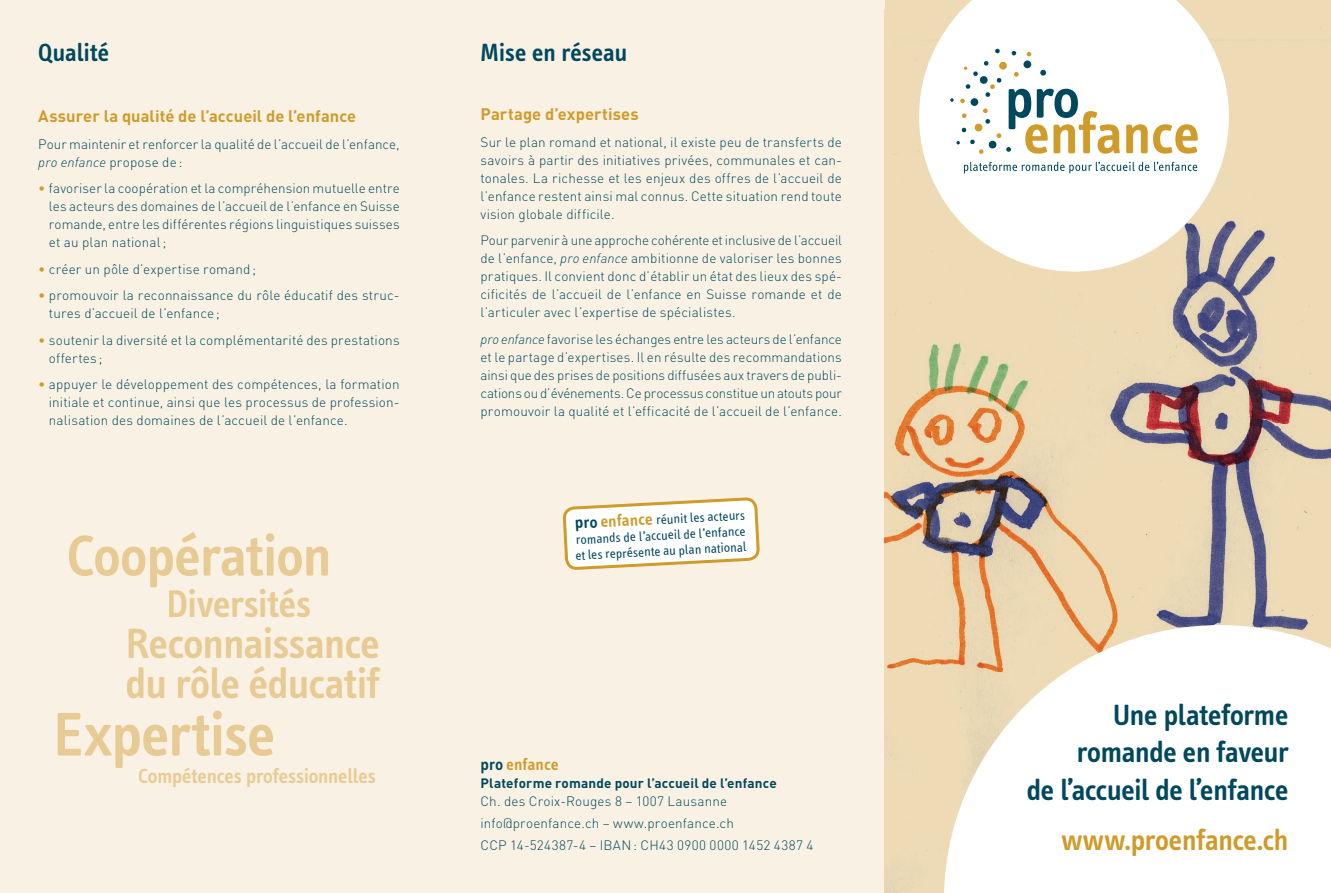
<style>
.page{position:relative;width:1331px;height:893px;background:#fff}
.page>*{position:absolute;margin:0;border:0;box-sizing:border-box;transform-origin:0 0}
.t1{font:600 63px "Info Text";letter-spacing:-.015em;color:#e8cb94}
.t2{font:600 59.1px "Info Text";letter-spacing:-.015em;color:#e8cb94}
.t3{font:600 43.35px/40.5px "Info Text";letter-spacing:-.01em;color:#e8cb94}
.t4{font:600 39.3px "Info Text";letter-spacing:-.01em;color:#e8cb94}
.t5{font:600 30px/37.5px "Info Text";letter-spacing:-.01em;color:#00485d;text-align:right}
.t6{font:600 30px "Info Text";letter-spacing:-.005em;color:#cf9b2a}
.t7{font:600 25.5px "Info Text";color:#00485d}
.t8{font:600 21px "Info Text";letter-spacing:-.005em;color:#e8cb94}
.t9{font:16.95px "Info Text Semibold Tf";color:#cf9b2a}
.t10{font:700 16.5px "DIN";letter-spacing:.005em;color:#cf9b2a}
.t11{font:300 13.5px/18px "DIN";letter-spacing:.01em;color:#00485d;text-align:justify}
.t12{font:700 13.5px "DIN";letter-spacing:.01em;color:#00485d}
.t13{font:13.35px/15.8px "Info Text";color:#00485d;text-align:justify}
.s1{font-style:italic}
.s2{color:#cf9b2a}
.s3{font-family:"Info Text Semibold Tf";font-size:16.95px}
.s4{font-family:"Info Text Semibold Tf";font-size:16.95px;color:#cf9b2a}
.s5{color:#00485d}
</style>
<div class="page">
<div style="left:0;top:0;width:884px;height:893px;background:#f9f2e4"></div>
<hr style="left:139px;top:768px;width:134px;height:1px;background:#e8cb94">
<svg style="left:563px;top:497px;width:197px;height:73px;background:#f9f2e5"></svg>
<img style="left:884px;top:9px;width:447px;height:884px">
<svg style="left:919px;top:0;width:310px;height:272px"></svg>
<svg style="left:1126px;top:124px;width:72px;height:30px"></svg>
<svg style="left:950px;top:48px;width:170px;height:106px"></svg>
<svg style="left:1023px;top:60px;width:8px;height:9px"></svg>
<svg style="left:964px;top:162px;width:233px;height:11px"></svg>
<svg style="left:944px;top:625px;width:387px;height:268px"></svg>
<h3 class="t7" style="left:38px;top:38px;width:73px">Qualité</h3>
<p class="t10" style="left:38px;top:105px;width:320px">Assurer la qualité de l’accueil de l’enfance</p>
<p class="t11" style="left:38px;top:135px;width:363px">Pour maintenir et renforcer la qualité de l’accueil de l’enfance, <span class="s1">pro enfance</span> propose de :</p>
<p class="t11" style="left:49px;top:179px;width:352px;text-indent:-11px"><span class="s2">•</span> favoriser la coopération et la compréhension mutuelle entre les acteurs des domaines de l’accueil de l’enfance en Suisse romande, entre les différentes régions linguistiques suisses et au plan national ;</p>
<p class="t11" style="left:38px;top:260px;width:219px"><span class="s2">•</span> créer un pôle d’expertise romand ;</p>
<p class="t11" style="left:49px;top:286px;width:352px;text-indent:-11px"><span class="s2">•</span> promouvoir la reconnaissance du rôle éducatif des struc&shy;tures d’accueil de l’enfance ;</p>
<p class="t11" style="left:49px;top:331px;width:352px;text-indent:-11px"><span class="s2">•</span> soutenir la diversité et la complémentarité des prestations offertes ;</p>
<p class="t11" style="left:49px;top:375px;width:352px;text-indent:-11px"><span class="s2">•</span> appuyer le développement des compétences, la formation initiale et continue, ainsi que les processus de profession&shy;nalisation des domaines de l’accueil de l’enfance.</p>
<h2 class="t2" style="left:67px;top:522px;width:266px">Coopération</h2>
<h3 class="t4" style="left:166px;top:581px;width:146px">Diversités</h3>
<h3 class="t3" style="left:126px;top:623px;width:256px">Reconnaissance du rôle éducatif</h3>
<h1 class="t1" style="left:53px;top:699px;width:224px">Expertise</h1>
<h3 class="t8" style="left:138px;top:764px;width:239px">Compétences professionnelles</h3>
<h3 class="t7" style="left:480px;top:38px;width:148px">Mise en réseau</h3>
<p class="t10" style="left:480px;top:103px;width:160px">Partage d’expertises</p>
<p class="t11" style="left:480px;top:133px;width:363px">Sur le plan romand et national, il existe peu de transferts de savoirs à partir des initiatives privées, communales et can&shy;tonales. La richesse et les enjeux des offres de l’accueil de l’enfance restent ainsi mal connus. Cette situation rend toute vision globale difficile.</p>
<p class="t11" style="left:480px;top:231px;width:363px">Pour parvenir à une approche cohérente et inclusive de l’accueil de l’enfance, <span class="s1">pro enfance</span> ambitionne de valoriser les bonnes pratiques. Il convient donc d’établir un état des lieux des spé&shy;cificités de l’accueil de l’enfance en Suisse romande et de l’articuler avec l’expertise de spécialistes.</p>
<p class="t11" style="left:480px;top:330px;width:363px"><span class="s1">pro enfance</span> favorise les échanges entre les acteurs de l’enfance et le partage d’expertises. Il en résulte des recommandations ainsi que des prises de positions diffusées aux travers de publi&shy;cations ou d’événements. Ce processus constitue un atouts pour promouvoir la qualité et l’efficacité de l’accueil de l’enfance.</p>
<p class="t13" style="left:573px;top:516px;width:173px;rotate:-3deg"><span class="s3">pro</span> <span class="s4">enfance</span> réunit les acteurs romands de l’accueil de l’enfance et les représente au plan national</p>
<p class="t9" style="left:480px;top:755px;width:80px"><span class="s5">pro</span> enfance</p>
<p class="t12" style="left:480px;top:774px;width:298px">Plateforme romande pour l’accueil de l’enfance</p>
<p class="t11" style="left:480px;top:790px;width:334px;line-height:22.2px;text-align:left">Ch. des Croix-Rouges 8 – 1007 Lausanne info@proenfance.ch – www.proenfance.ch<br>CCP 14-524387-4 – IBAN : CH43 0900 0000 1452 4387 4</p>
<h3 class="t5" style="left:1027px;top:696px;width:263px">Une plateforme romande en faveur<br>de l’accueil de l’enfance</h3>
<h3 class="t6" style="left:1062px;top:823px;width:228px">www.proenfance.ch</h3>
</div>
